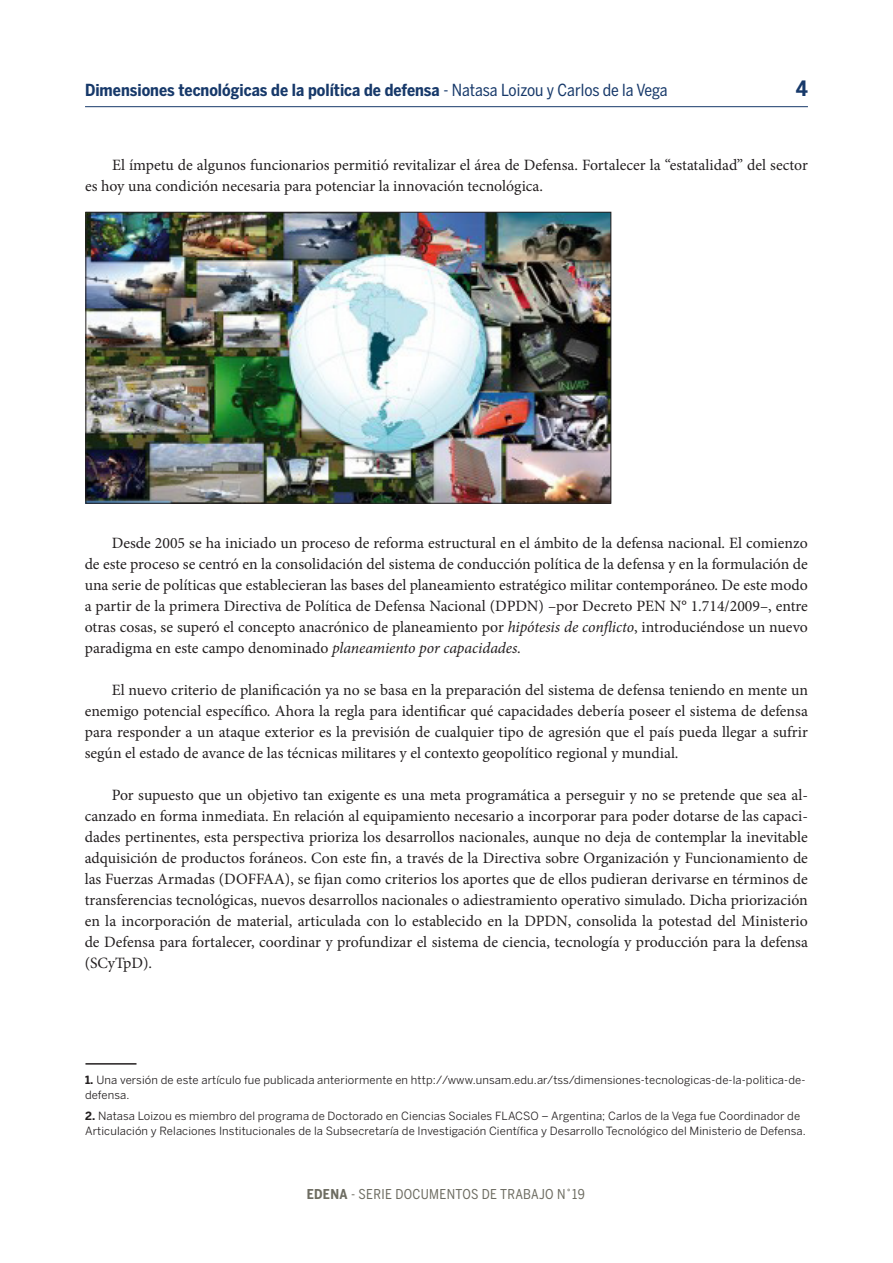
<style>
.page{position:relative;width:893px;height:1263px;background:#fff}
.page>*{position:absolute;margin:0;border:0;box-sizing:border-box;transform-origin:0 0}
.t1{font:700 21px "Benton Sans Cond";color:#17396a}
.t2{font:700 16.5px "Benton Sans Cond";color:#17396a}
.TXT{font:15.75px/21px "Minion Pro";color:#231f20;text-align:justify}
.t3{font:13.5px "Benton Sans Cond";letter-spacing:.025em;color:#6d6c61}
.nota_al_pie{font:11.25px/15px "Benton Sans";letter-spacing:.01em;color:#231f20}
.s1{font-weight:400}
.s2{font-style:italic}
.s3{font-weight:700}
</style>
<div class="page">
<hr style="left:85px;top:106px;width:723px;height:1px;background:#17396a">
<img style="left:87px;top:214px;width:522px;height:288px">
<div style="left:85px;top:212px;width:526px;height:292px;border:1px solid #231f20"></div>
<hr style="left:85px;top:1063px;width:51px;height:1px;background:#231f20">
<p class="t2" style="left:85px;top:80px;width:584px">Dimensiones tecnológicas de la política de defensa <span class="s1">- Natasa Loizou y Carlos de la Vega</span></p>
<p class="t1" style="left:796px;top:76px;width:14px">4</p>
<p class="TXT" style="left:85px;top:154px;width:724px;text-indent:27px">El ímpetu de algunos funcionarios permitió revitalizar el área de Defensa. Fortalecer la “estatalidad” del sector es hoy una condición necesaria para potenciar la innovación tecnológica.</p>
<p class="TXT" style="left:85px;top:532px;width:725px;text-indent:27px">Desde 2005 se ha iniciado un proceso de reforma estructural en el ámbito de la defensa nacional. El comienzo de este proceso se centró en la consolidación del sistema de conducción política de la defensa y en la formulación de una serie de políticas que establecieran las bases del planeamiento estratégico militar contemporáneo. De este modo a partir de la primera Directiva de Política de Defensa Nacional (DPDN) –por Decreto PEN N° 1.714/2009–, entre otras cosas, se superó el concepto anacrónico de planeamiento por <span class="s2">hipótesis de conflicto</span>, introduciéndose un nuevo paradigma en este campo denominado <span class="s2">planeamiento por capacidades.</span></p>
<p class="TXT" style="left:85px;top:679px;width:725px;text-indent:27px">El nuevo criterio de planificación ya no se basa en la preparación del sistema de defensa teniendo en mente un enemigo potencial específico. Ahora la regla para identificar qué capacidades debería poseer el sistema de defensa para responder a un ataque exterior es la previsión de cualquier tipo de agresión que el país pueda llegar a sufrir según el estado de avance de las técnicas militares y el contexto geopolítico regional y mundial.</p>
<p class="TXT" style="left:85px;top:784px;width:725px;text-indent:27px">Por supuesto que un objetivo tan exigente es una meta programática a perseguir y no se pretende que sea al&shy;canzado en forma inmediata. En relación al equipamiento necesario a incorporar para poder dotarse de las capaci&shy;dades pertinentes, esta perspectiva prioriza los desarrollos nacionales, aunque no deja de contemplar la inevitable adquisición de productos foráneos. Con este fin, a través de la Directiva sobre Organización y Funcionamiento de las Fuerzas Armadas (DOFFAA), se fijan como criterios los aportes que de ellos pudieran derivarse en términos de transferencias tecnológicas, nuevos desarrollos nacionales o adiestramiento operativo simulado. Dicha priorización en la incorporación de material, articulada con lo establecido en la DPDN, consolida la potestad del Ministerio de Defensa para fortalecer, coordinar y profundizar el sistema de ciencia, tecnología y producción para la defensa (SCyTpD).</p>
<p class="nota_al_pie" style="left:85px;top:1072px;width:722px"><span class="s3">1.</span> Una versión de este artículo fue publicada anteriormente en http://www.unsam.edu.ar/tss/dimensiones-tecnologicas-de-la-politica-de&shy;defensa.</p>
<p class="nota_al_pie" style="left:85px;top:1109px;width:722px"><span class="s3">2.</span> Natasa Loizou es miembro del programa de Doctorado en Ciencias Sociales FLACSO – Argentina; Carlos de la Vega fue Coordinador de<br>Articulación y Relaciones Institucionales de la Subsecretaría de Investigación Científica y Desarrollo Tecnológico del Ministerio de Defensa.</p>
<p class="t3" style="left:307px;top:1186px;width:280px"><span class="s3">EDENA</span> - SERIE DOCUMENTOS DE TRABAJO N˚19</p>
</div>
